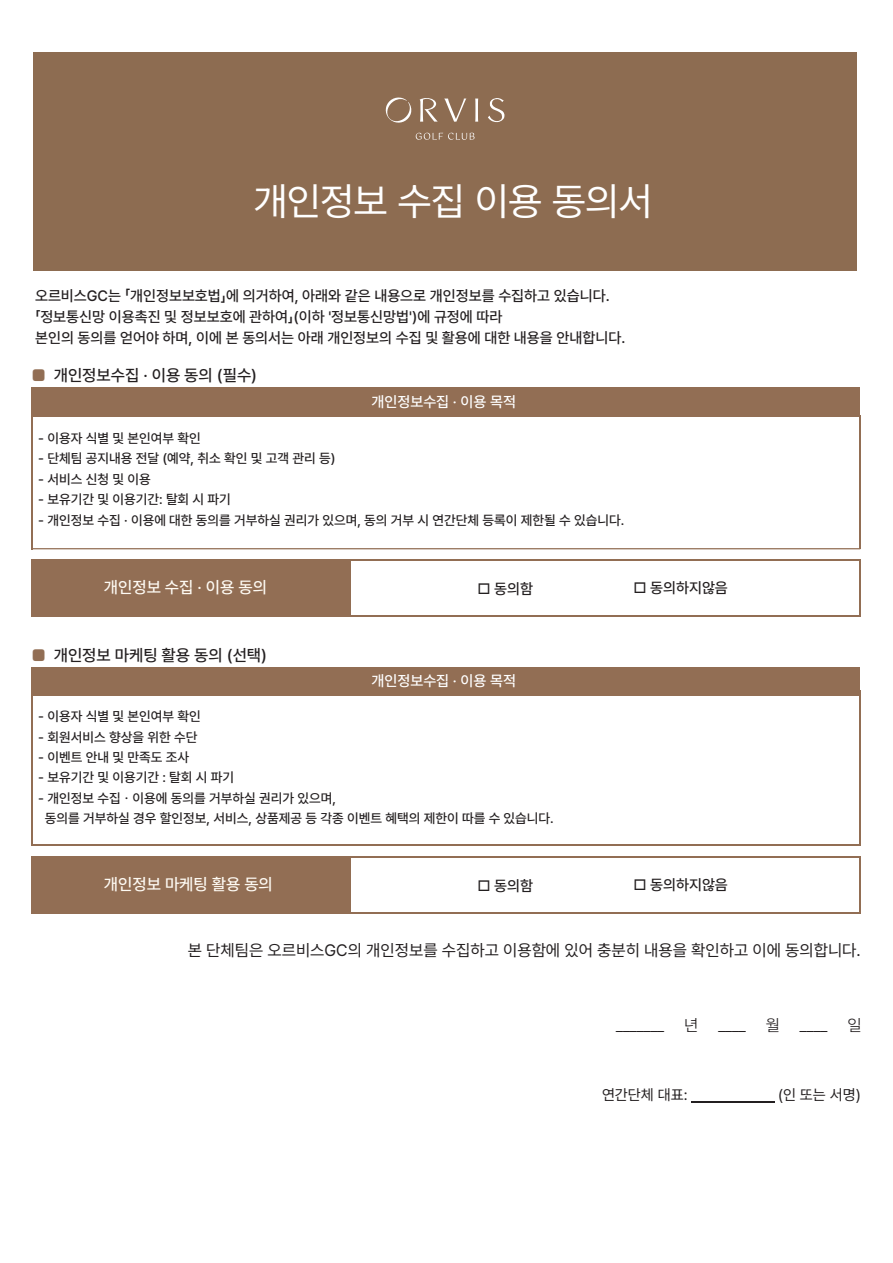
<style>
.page{position:relative;width:893px;height:1263px;background:#fff}
.page>*{position:absolute;margin:0;border:0;box-sizing:border-box;transform-origin:0 0}
.t1{font:39px "Pretendard Variable";letter-spacing:-.025em;color:#fff}
.t2{font:16.5px "Pretendard Variable";color:#231f20}
.t3{font:500 16.5px "Pretendard";color:#231f20}
.t4{font:500 16.5px "Pretendard";color:#fefaf3}
.t5{font:500 15px/20.7px "Pretendard";color:#231f20}
.t6{font:15px "Pretendard Variable";color:#231f20}
.t7{font:500 15px "Pretendard";color:#fff}
.t8{font:500 13.5px/20.4px "Pretendard";color:#231f20}
.s1{font-family:"Pretendard Variable";font-weight:400;color:#926e54}
</style>
<div class="page">
<div style="left:32px;top:387px;width:828px;height:29px;background:#926e54"></div>
<div style="left:32px;top:560px;width:319px;height:56px;background:#926e54"></div>
<div style="left:32px;top:667px;width:828px;height:29px;background:#926e54"></div>
<hr style="left:691px;top:1102px;width:83px;height:1px;background:#231f20">
<hr style="left:32px;top:393px;width:1px;height:156px;background:#926e54">
<hr style="left:859px;top:417px;width:1px;height:132px;background:#926e54">
<hr style="left:32px;top:559px;width:1px;height:57px;background:#926e54">
<hr style="left:859px;top:561px;width:1px;height:55px;background:#926e54">
<hr style="left:32px;top:667px;width:1px;height:178px;background:#926e54">
<hr style="left:859px;top:692px;width:1px;height:153px;background:#926e54">
<hr style="left:33px;top:415px;width:827px;height:2px;background:#926e54">
<hr style="left:33px;top:548px;width:827px;height:1px;background:#926e54">
<hr style="left:33px;top:559px;width:827px;height:2px;background:#926e54">
<hr style="left:33px;top:615px;width:827px;height:1px;background:#926e54">
<hr style="left:33px;top:844px;width:827px;height:1px;background:#926e54">
<div style="left:33px;top:52px;width:824px;height:218px;background:#8d6c51"></div>
<svg style="left:420px;top:98px;width:18px;height:24px"></svg>
<svg style="left:444px;top:99px;width:22px;height:23px"></svg>
<svg style="left:475px;top:99px;width:3px;height:23px"></svg>
<svg style="left:488px;top:98px;width:17px;height:25px"></svg>
<svg style="left:385px;top:97px;width:27px;height:26px"></svg>
<svg style="left:416px;top:133px;width:59px;height:7px"></svg>
<div style="left:32px;top:856px;width:319px;height:56px;background:#926e54"></div>
<hr style="left:32px;top:856px;width:1px;height:57px;background:#926e54">
<hr style="left:859px;top:857px;width:1px;height:56px;background:#926e54">
<hr style="left:33px;top:856px;width:827px;height:1px;background:#926e54">
<hr style="left:33px;top:912px;width:827px;height:1px;background:#926e54">
<h1 class="t1" style="left:254px;top:174px;width:401px">개인정보 수집 이용 동의서</h1>
<p class="t6" style="left:35px;top:285px;width:576px">오르비스GC는 「개인정보보호법」에 의거하여, 아래와 같은 내용으로 개인정보를 수집하고 있습니다.</p>
<p class="t5" style="left:35px;top:306px;width:592px">「정보통신망 이용촉진 및 정보보호에 관하여」(이하 '정보통신망법')에 규정에 따라<br>본인의 동의를 얻어야 하며, 이에 본 동의서는 아래 개인정보의 수집 및 활용에 대한 내용을 안내합니다.</p>
<p class="t3" style="left:32px;top:364px;width:227px"><span class="s1">■</span> 개인정보수집 · 이용 동의 (필수)</p>
<p class="t7" style="left:371px;top:391px;width:146px">개인정보수집 · 이용 목적</p>
<p class="t8" style="left:38px;top:428px;width:164px">- 이용자 식별 및 본인여부 확인</p>
<p class="t8" style="left:38px;top:448px;width:299px">- 단체팀 공지내용 전달 (예약, 취소 확인 및 고객 관리 등)</p>
<p class="t8" style="left:38px;top:468px;width:114px">- 서비스 신청 및 이용</p>
<p class="t8" style="left:38px;top:489px;width:194px">- 보유기간 및 이용기간: 탈회 시 파기</p>
<p class="t8" style="left:38px;top:509px;width:587px">- 개인정보 수집 · 이용에 대한 동의를 거부하실 권리가 있으며, 동의 거부 시 연간단체 등록이 제한될 수 있습니다.</p>
<p class="t4" style="left:104px;top:576px;width:165px">개인정보 수집 · 이용 동의</p>
<p class="t3" style="left:32px;top:643px;width:237px"><span class="s1">■</span> 개인정보 마케팅 활용 동의 (선택)</p>
<p class="t5" style="left:477px;top:578px;width:57px">□ 동의함</p>
<p class="t7" style="left:371px;top:670px;width:146px">개인정보수집 · 이용 목적</p>
<p class="t8" style="left:38px;top:706px;width:164px">- 이용자 식별 및 본인여부 확인</p>
<p class="t8" style="left:38px;top:726px;width:161px">- 회원서비스 향상을 위한 수단</p>
<p class="t8" style="left:38px;top:747px;width:152px">- 이벤트 안내 및 만족도 조사</p>
<p class="t8" style="left:38px;top:767px;width:198px">- 보유기간 및 이용기간 : 탈회 시 파기</p>
<p class="t8" style="left:45px;top:787px;width:510px;text-indent:-7px">- 개인정보 수집ㆍ이용에 동의를 거부하실 권리가 있으며,<br>동의를 거부하실 경우 할인정보, 서비스, 상품제공 등 각종 이벤트 혜택의 제한이 따를 수 있습니다.</p>
<p class="t5" style="left:633px;top:577px;width:96px">□ 동의하지않음</p>
<p class="t4" style="left:104px;top:872px;width:170px">개인정보 마케팅 활용 동의</p>
<p class="t5" style="left:477px;top:875px;width:57px">□ 동의함</p>
<p class="t5" style="left:633px;top:874px;width:96px">□ 동의하지않음</p>
<p class="t2" style="left:188px;top:939px;width:674px">본 단체팀은 오르비스GC의 개인정보를 수집하고 이용함에 있어 충분히 내용을 확인하고 이에 동의합니다.</p>
<p class="t2" style="left:616px;top:1013px;width:247px">_______ 년 ____ 월 ____ 일</p>
<p class="t6" style="left:602px;top:1084px;width:87px">연간단체 대표:</p>
<p class="t6" style="left:778px;top:1084px;width:84px">(인 또는 서명)</p>
</div>
